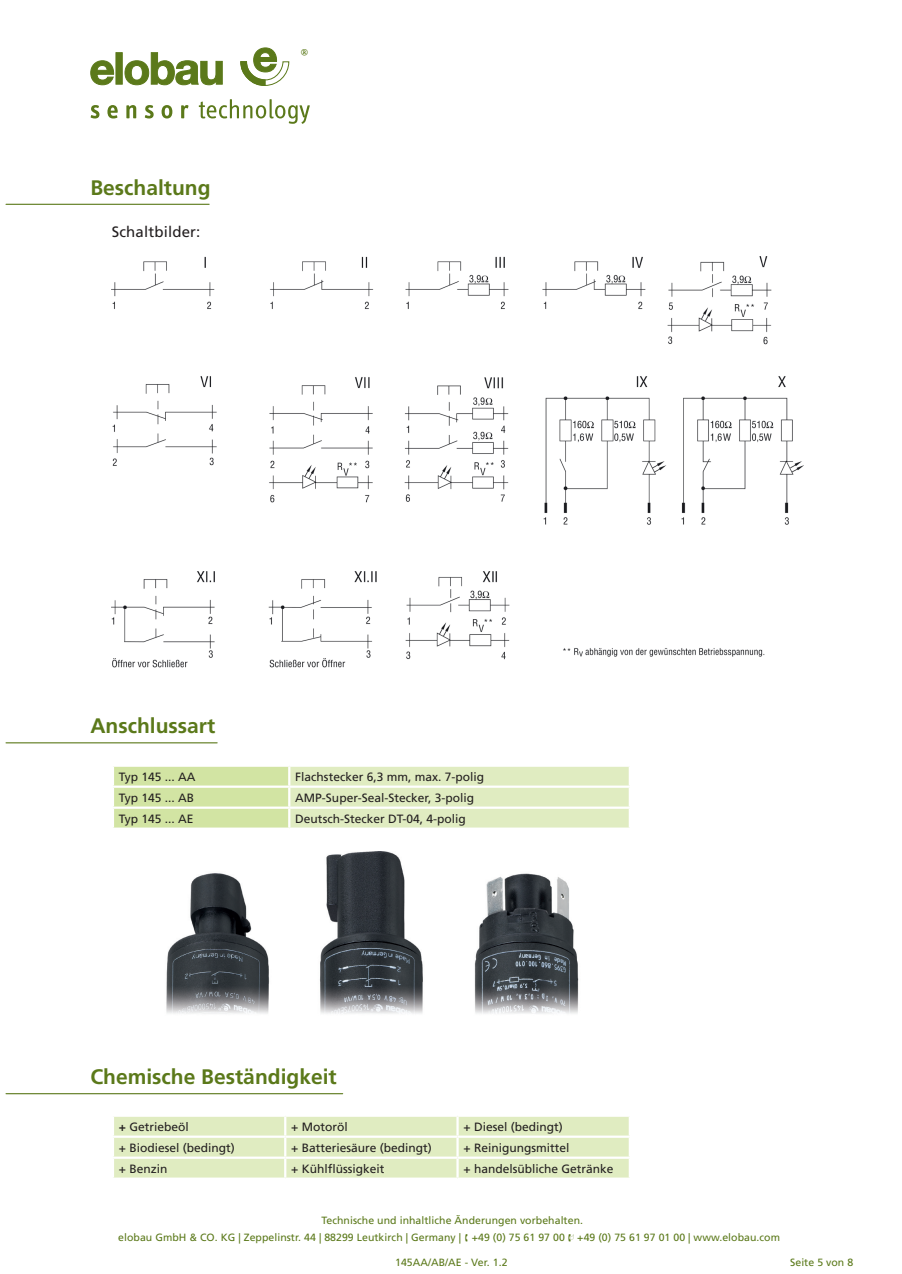
<style>
.page{position:relative;width:902px;height:1274px;background:#fff}
.page>*{position:absolute;margin:0;border:0;box-sizing:border-box;transform-origin:0 0}
.t1{font:700 21px "Frutiger LT Com";color:#5b791a}
.t2{font:15px "Frutiger LT Com";letter-spacing:.01em;color:#231f20}
.t3{font:12px "Frutiger LT Com";color:#231f20}
.t4{font:11.1px "Courier";color:#5b791a}
.t5{font:10.5px "Frutiger LT Com";letter-spacing:.005em;color:#5b791a}
.s1{font-weight:700}
</style>
<div class="page">
<img style="left:166px;top:851px;width:413px;height:163px">
<img style="left:112px;top:256px;width:691px;height:412px">
<svg style="left:91px;top:105px;width:8px;height:13px"></svg>
<svg style="left:107px;top:105px;width:11px;height:13px"></svg>
<svg style="left:126px;top:105px;width:10px;height:13px"></svg>
<svg style="left:145px;top:105px;width:9px;height:13px"></svg>
<svg style="left:161px;top:105px;width:11px;height:13px"></svg>
<svg style="left:181px;top:105px;width:7px;height:13px"></svg>
<svg style="left:199px;top:99px;width:111px;height:25px"></svg>
<svg style="left:90px;top:60px;width:24px;height:25px"></svg>
<div style="left:116px;top:53px;width:6px;height:31px;background:#5b791a"></div>
<svg style="left:125px;top:52px;width:97px;height:33px"></svg>
<svg style="left:240px;top:48px;width:49px;height:38px"></svg>
<hr style="left:6px;top:204px;width:203px;height:1px;background:#5b791a">
<hr style="left:6px;top:742px;width:211px;height:1px;background:#5b791a">
<hr style="left:6px;top:1093px;width:336px;height:1px;background:#5b791a">
<svg style="left:113px;top:766px;width:517px;height:61px;background:#deebbd"></svg>
<svg style="left:113px;top:1116px;width:517px;height:61px;background:#e3edc7"></svg>
<p class="t1" style="left:90px;top:175px;width:122px">Beschaltung</p>
<p class="t2" style="left:112px;top:223px;width:90px">Schaltbilder:</p>
<p class="t4" style="left:301px;top:44px;width:8px">®</p>
<p class="t1" style="left:90px;top:713px;width:126px">Anschlussart</p>
<p class="t3" style="left:119px;top:769px;width:78px">Typ 145 ... AA</p>
<p class="t3" style="left:295px;top:769px;width:190px">Flachstecker 6,3 mm, max. 7-polig</p>
<p class="t3" style="left:119px;top:790px;width:77px">Typ 145 ... AB</p>
<p class="t3" style="left:295px;top:790px;width:180px">AMP-Super-Seal-Stecker, 3-polig</p>
<p class="t3" style="left:119px;top:811px;width:76px">Typ 145 ... AE</p>
<p class="t3" style="left:295px;top:811px;width:172px">Deutsch-Stecker DT-04, 4-polig</p>
<p class="t1" style="left:90px;top:1064px;width:248px">Chemische Beständigkeit</p>
<p class="t3" style="left:119px;top:1119px;width:71px"><span class="s1">+</span> Getriebeöl</p>
<p class="t3" style="left:291px;top:1119px;width:58px">+ Motoröl</p>
<p class="t3" style="left:463px;top:1119px;width:101px">+ Diesel (bedingt)</p>
<p class="t3" style="left:119px;top:1140px;width:117px">+ Biodiesel (bedingt)</p>
<p class="t3" style="left:291px;top:1140px;width:142px">+ Batteriesäure (bedingt)</p>
<p class="t3" style="left:463px;top:1140px;width:107px">+ Reinigungsmittel</p>
<p class="t3" style="left:119px;top:1161px;width:50px">+ Benzin</p>
<p class="t3" style="left:291px;top:1161px;width:95px">+ Kühlflüssigkeit</p>
<p class="t3" style="left:463px;top:1161px;width:151px">+ handelsübliche Getränke</p>
<p class="t5" style="left:321px;top:1214px;width:263px">Technische und inhaltliche Änderungen vorbehalten.</p>
<p class="t5" style="left:118px;top:1231px;width:663px">elobau GmbH &amp; CO. KG | Zeppelinstr. 44 | 88299 Leutkirch | Germany | +49 (0) 75 61 97 00 +49 (0) 75 61 97 01 00 | www.elobau.com</p>
<p class="t5" style="left:395px;top:1256px;width:114px">145AA/AB/AE - Ver. 1.2</p>
<p class="t5" style="left:790px;top:1256px;width:65px">Seite 5 von 8</p>
</div>
